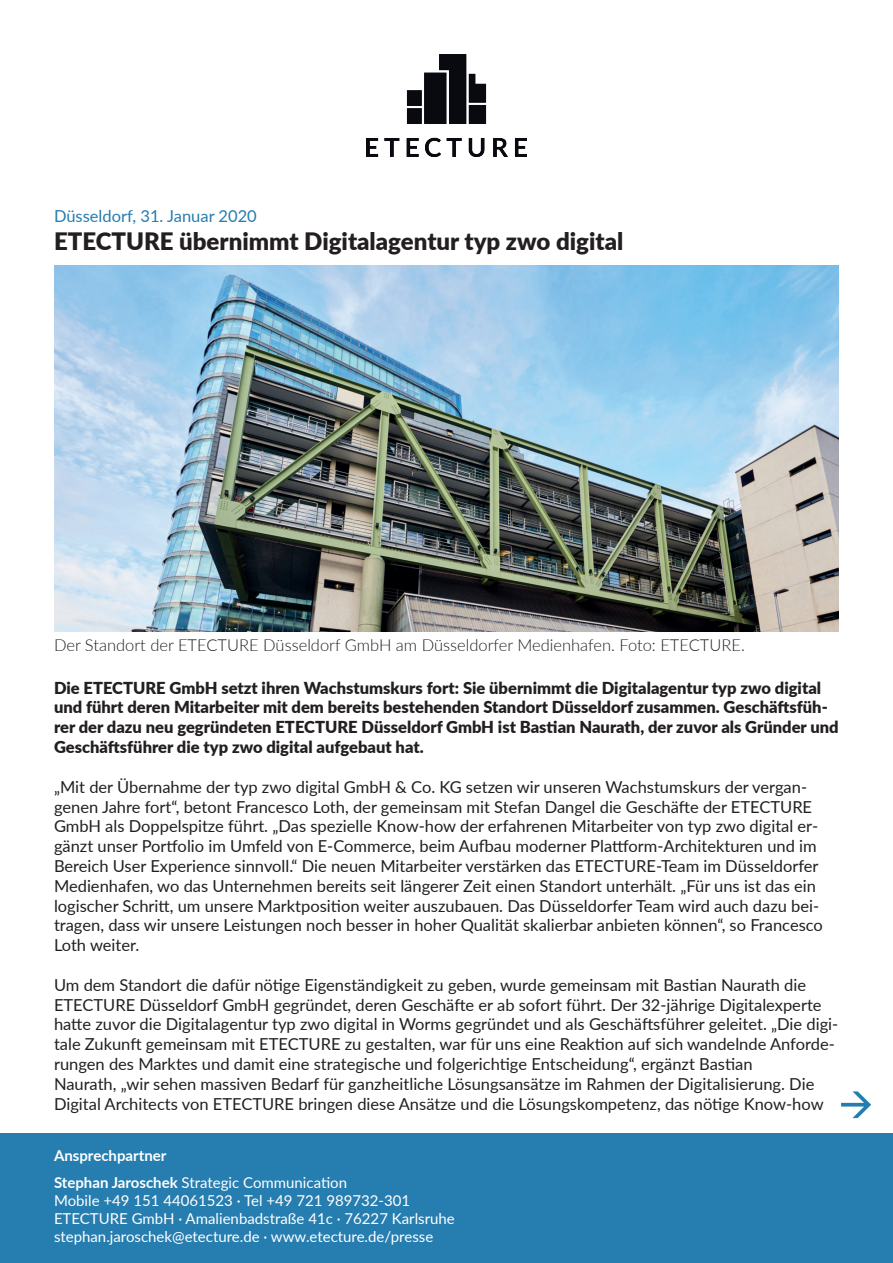
<style>
.page{position:relative;width:893px;height:1263px;background:#fff}
.page>*{position:absolute;margin:0;border:0;box-sizing:border-box;transform-origin:0 0}
.t1{font:900 24px "Lato";color:#231f20}
.t2{font:16.5px/19.8px "Lato";color:#231f20}
.t3{font:900 16.5px/19.8px "Lato";color:#231f20}
.t4{font:300 16.5px "Lato";color:#231f20}
.t5{font:16.5px "Lato";color:#267daf}
.t6{font:15px/18px "Lato";color:#fff}
.t7{font:700 15px/27px "Lato";color:#fff}
.s1{font-weight:400}
</style>
<div class="page">
<img style="left:367px;top:54px;width:159px;height:103px">
<div style="left:0;top:1133px;width:893px;height:130px;background:#267daf"></div>
<img style="left:54px;top:266px;width:785px;height:365px">
<img style="left:841px;top:1091px;width:30px;height:28px">
<p class="t5" style="left:54px;top:204px;width:204px">Düsseldorf, 31. Januar 2020</p>
<h1 class="t1" style="left:54px;top:224px;width:571px">ETECTURE übernimmt Digitalagentur typ zwo digital</h1>
<p class="t4" style="left:54px;top:634px;width:692px">Der Standort der ETECTURE Düsseldorf GmbH am Düsseldorfer Medienhafen. Foto: ETECTURE.</p>
<p class="t3" style="left:54px;top:677px;width:786px">Die ETECTURE GmbH setzt ihren Wachstumskurs fort: Sie übernimmt die Digitalagentur typ zwo digital und führt deren Mitarbeiter mit dem bereits bestehenden Standort Düsseldorf zusammen. Geschäftsfüh&shy;rer der dazu neu gegründeten ETECTURE Düsseldorf GmbH ist Bastian Naurath, der zuvor als Gründer und Geschäftsführer die typ zwo digital aufgebaut hat.</p>
<p class="t2" style="left:54px;top:776px;width:770px">„Mit der Übernahme der typ zwo digital GmbH &amp; Co. KG setzen wir unseren Wachstumskurs der vergan&shy;genen Jahre fort“, betont Francesco Loth, der gemeinsam mit Stefan Dangel die Geschäfte der ETECTURE GmbH als Doppelspitze führt. „Das spezielle Know-how der erfahrenen Mitarbeiter von typ zwo digital er&shy;gänzt unser Portfolio im Umfeld von E-Commerce, beim Aufbau moderner Plattform-Architekturen und im Bereich User Experience sinnvoll.“ Die neuen Mitarbeiter verstärken das ETECTURE-Team im Düsseldorfer Medienhafen, wo das Unternehmen bereits seit längerer Zeit einen Standort unterhält. „Für uns ist das ein logischer Schritt, um unsere Marktposition weiter auszubauen. Das Düsseldorfer Team wird auch dazu bei&shy;tragen, dass wir unsere Leistungen noch besser in hoher Qualität skalierbar anbieten können“, so Francesco Loth weiter.</p>
<p class="t2" style="left:54px;top:974px;width:786px">Um dem Standort die dafür nötige Eigenständigkeit zu geben, wurde gemeinsam mit Bastian Naurath die ETECTURE Düsseldorf GmbH gegründet, deren Geschäfte er ab sofort führt. Der 32-jährige Digitalexperte hatte zuvor die Digitalagentur typ zwo digital in Worms gegründet und als Geschäftsführer geleitet. „Die digi&shy;tale Zukunft gemeinsam mit ETECTURE zu gestalten, war für uns eine Reaktion auf sich wandelnde Anforde&shy;rungen des Marktes und damit eine strategische und folgerichtige Entscheidung“, ergänzt Bastian<br>Naurath, „wir sehen massiven Bedarf für ganzheitliche Lösungsansätze im Rahmen der Digitalisierung. Die Digital Architects von ETECTURE bringen diese Ansätze und die Lösungskompetenz, das nötige Know-how</p>
<p class="t7" style="left:54px;top:1141px;width:295px">Ansprechpartner<br>Stephan Jaroschek <span class="s1">Strategic Communication</span></p>
<p class="t6" style="left:54px;top:1190px;width:402px">Mobile +49 151 44061523 ∙ Tel +49 721 989732-301<br>ETECTURE GmbH ∙ Amalienbadstraße 41c ∙ 76227 Karlsruhe stephan.jaroschek@etecture.de ∙ www.etecture.de/presse</p>
</div>
